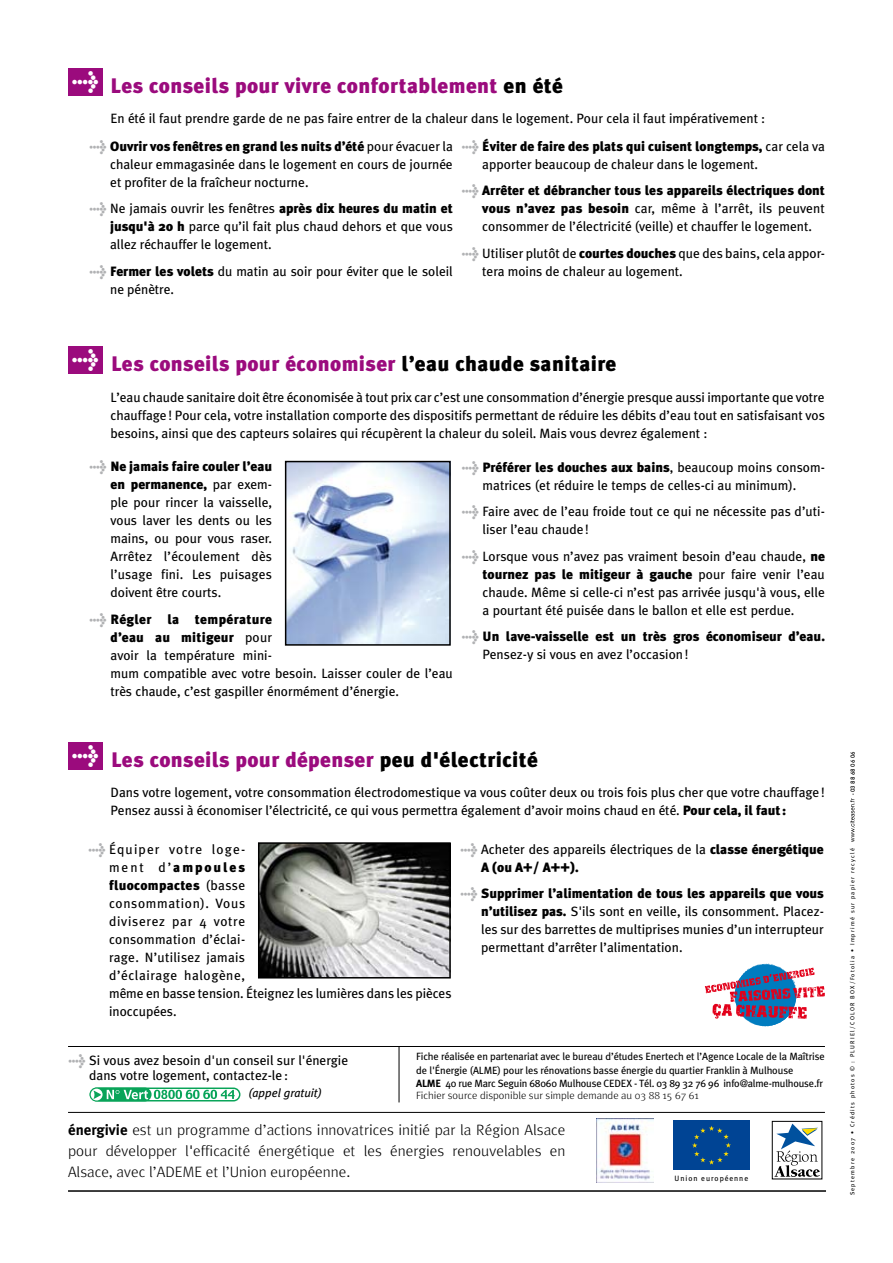
<style>
.page{position:relative;width:893px;height:1263px;background:#fff}
.page>*{position:absolute;margin:0;border:0;box-sizing:border-box;transform-origin:0 0}
.t1{font:900 21px "Meta Plus";letter-spacing:.02em;color:#9b0b7d}
.t2{font:300 15px/21px "Meta";color:#000;text-align:justify}
.t3{font:13.5px/18px "Meta Plus";color:#000}
.t4{font:13.5px/18px "Meta Plus";letter-spacing:.02em;color:#000}
.t5{font:900 13.5px/18px "Meta Plus";color:#000}
.t6{font:italic 12px "Meta Plus";color:#000}
.t7{font:10.5px/13.5px "Meta Plus";letter-spacing:-.01em;color:#000}
.t8{font:300 10.5px "Meta";color:#000}
.t9{font:7.65px "Meta Plus";letter-spacing:.12em;color:#000}
.t10{font:6px "Meta Plus";letter-spacing:.2em;color:#000}
.t11{font:500 5.55px "Futura";color:#000}
.s1{color:#000}
.s2{font-weight:900;color:#b1b2b4}
.s3{font-weight:900}
.s4{color:#b1b2b4}
.s5{font-weight:400}
.s6{font-weight:700}
.s7{font-family:"Meta Plus";font-weight:700}
.s8{font-size:6.6px}
</style>
<div class="page">
<svg style="left:771px;top:1120px;width:52px;height:60px"></svg>
<div style="left:772px;top:1121px;width:50px;height:58px;border:1px solid #000"></div>
<svg style="left:774px;top:1123px;width:46px;height:54px"></svg>
<div style="left:673px;top:1120px;width:76px;height:49px;background:#004494"></div>
<svg style="left:692px;top:1126px;width:39px;height:38px"></svg>
<hr style="left:68px;top:1190px;width:758px;height:2px;background:#000">
<hr style="left:68px;top:1112px;width:757px;height:1px;background:#000">
<div style="left:68px;top:68px;width:35px;height:27px;background:#9b0b7d"></div>
<div style="left:68px;top:346px;width:35px;height:27px;background:#9b0b7d"></div>
<div style="left:68px;top:742px;width:35px;height:27px;background:#9b0b7d"></div>
<svg style="left:89px;top:1087px;width:152px;height:15px"></svg>
<hr style="left:399px;top:1046px;width:1px;height:56px;background:#000">
<hr style="left:68px;top:1046px;width:757px;height:1px;background:#000">
<img style="left:288px;top:464px;width:160px;height:179px">
<div style="left:285px;top:461px;width:166px;height:185px;border:2px solid #000"></div>
<img style="left:261px;top:845px;width:187px;height:130px">
<div style="left:258px;top:842px;width:193px;height:136px;border:2px solid #000"></div>
<svg style="left:850px;top:798px;width:4px;height:44px"></svg>
<svg style="left:705px;top:963px;width:120px;height:64px"></svg>
<img style="left:596px;top:1119px;width:58px;height:64px">
<h1 class="t1" style="left:72px;top:73px;width:493px"><sup>&gt;</sup> Les conseils pour vivre confortablement <span class="s1">en été</span></h1>
<p class="t3" style="left:111px;top:109px;width:656px">En été il faut prendre garde de ne pas faire entrer de la chaleur dans le logement. Pour cela il faut impérativement :</p>
<p class="t3" style="left:110px;top:137px;width:344px;text-align:justify;text-indent:-21px"><span class="s2">&gt;</span> <span class="s3">Ouvrir vos fenêtres en grand les nuits d’été</span> pour évacuer la chaleur emmagasinée dans le logement en cours de journée et profiter de la fraîcheur nocturne.</p>
<p class="t3" style="left:110px;top:200px;width:344px;text-align:justify;text-indent:-21px"><span class="s2">&gt;</span> Ne jamais ouvrir les fenêtres <span class="s3">après dix heures du matin et jusqu'à 20 h</span> parce qu’il fait plus chaud dehors et que vous allez réchauffer le logement.</p>
<p class="t3" style="left:110px;top:262px;width:344px;text-indent:-21px"><span class="s2">&gt;</span> <span class="s3">Fermer les volets</span> du matin au soir pour éviter que le soleil ne pénètre.</p>
<p class="t3" style="left:482px;top:137px;width:344px;text-indent:-21px"><span class="s2">&gt;</span> <span class="s3">Éviter de faire des plats qui cuisent longtemps,</span> car cela va apporter beaucoup de chaleur dans le logement.</p>
<p class="t3" style="left:482px;top:182px;width:344px;text-align:justify;text-indent:-21px"><span class="s2">&gt;</span> <span class="s3">Arrêter et débrancher tous les appareils électriques dont vous n’avez pas besoin</span> car, même à l’arrêt, ils peuvent consommer de l’électricité (veille) et chauffer le logement.</p>
<p class="t3" style="left:482px;top:244px;width:344px;text-indent:-21px"><span class="s2">&gt;</span> Utiliser plutôt de <span class="s3">courtes douches</span> que des bains, cela appor&shy;tera moins de chaleur au logement.</p>
<h1 class="t1" style="left:72px;top:351px;width:546px"><sup>&gt;</sup> Les conseils pour économiser <span class="s1">l’eau chaude sanitaire</span></h1>
<p class="t3" style="left:111px;top:388px;width:716px;text-align:justify">L’eau chaude sanitaire doit être économisée à tout prix car c’est une consommation d’énergie presque aussi importante que votre chauffage! Pour cela, votre installation comporte des dispositifs permettant de réduire les débits d’eau tout en satisfaisant vos besoins, ainsi que des capteurs solaires qui récupèrent la chaleur du soleil. Mais vous devrez également :</p>
<p class="t3" style="left:110px;top:457px;width:163px;text-align:justify;text-indent:-21px"><span class="s2">&gt;</span> <span class="s3">Ne jamais faire couler l’eau en permanence,</span> par exem&shy;ple pour rincer la vaisselle, vous laver les dents ou les mains, ou pour vous raser.<br>Arrêtez l’écoulement dès l’usage fini. Les puisages doivent être courts.</p>
<p class="t3" style="left:110px;top:610px;width:344px;text-indent:-21px"><span class="s2">&gt;</span> <span class="s3">Régler la température<br>d’eau au mitigeur</span> pour<br>avoir la température mini-<br>mum compatible avec votre besoin. Laisser couler de l’eau très chaude, c’est gaspiller énormément d’énergie.</p>
<p class="t3" style="left:461px;top:458px;width:365px;text-align:center"><span class="s2">&gt;</span> <span class="s3">Préférer les douches aux bains</span>, beaucoup moins consom&shy;matrices (et réduire le temps de celles-ci au minimum).</p>
<p class="t3" style="left:482px;top:502px;width:344px;text-indent:-21px"><span class="s2">&gt;</span> Faire avec de l’eau froide tout ce qui ne nécessite pas d’uti&shy;liser l’eau chaude!</p>
<p class="t3" style="left:482px;top:547px;width:344px;text-align:justify;text-indent:-21px"><span class="s2">&gt;</span> Lorsque vous n’avez pas vraiment besoin d’eau chaude, <span class="s3">ne tournez pas le mitigeur à gauche</span> pour faire venir l’eau chaude. Même si celle-ci n’est pas arrivée jusqu'à vous, elle a pourtant été puisée dans le ballon et elle est perdue.</p>
<p class="t5" style="left:482px;top:627px;width:344px;text-indent:-21px"><span class="s4">&gt;</span> Un lave-vaisselle est un très gros économiseur d’eau.<br><span class="s5">Pensez-y si vous en avez l’occasion!</span></p>
<h1 class="t1" style="left:72px;top:747px;width:468px"><sup>&gt;</sup> Les conseils pour dépenser <span class="s1">peu d'électricité</span></h1>
<p class="t3" style="left:111px;top:783px;width:716px">Dans votre logement, votre consommation électrodomestique va vous coûter deux ou trois fois plus cher que votre chauffage !<br>Pensez aussi à économiser l’électricité, ce qui vous permettra également d’avoir moins chaud en été. <span class="s3">Pour cela, il faut:</span></p>
<p class="t4" style="left:109px;top:840px;width:344px;text-indent:-21px"><span class="s2">&gt;</span> Équiper votre loge-<br>ment d’<span class="s3">ampoules<br>fluocompactes</span> (basse<br>consommation). Vous<br>diviserez par 4 votre<br>consommation d’éclai-<br>rage. N’utilisez jamais<br>d’éclairage halogène,<br>même en basse tension. Éteignez les lumières dans les pièces inoccupées.</p>
<p class="t3" style="left:481px;top:840px;width:344px;text-indent:-21px"><span class="s2">&gt;</span> Acheter des appareils électriques de la <span class="s3">classe énergétique<br>A (ou A+/ A++).</span></p>
<p class="t3" style="left:481px;top:884px;width:344px;text-align:justify;text-indent:-21px"><span class="s2">&gt;</span> <span class="s3">Supprimer l’alimentation de tous les appareils que vous n’utilisez pas.</span> S'ils sont en veille, ils consomment. Placez&shy;les sur des barrettes de multiprises munies d’un interrupteur permettant d’arrêter l’alimentation.</p>
<p class="t3" style="left:89px;top:1052px;width:260px;line-height:15px;text-indent:-21px"><span class="s2">&gt;</span> Si vous avez besoin d'un conseil sur l'énergie dans votre logement, contactez-le:</p>
<p class="t7" style="left:416px;top:1049px;width:410px">Fiche réalisée en partenariat avec le bureau d’études Enertech et l’Agence Locale de la Maîtrise de l'Énergie (ALME) pour les rénovations basse énergie du quartier Franklin à Mulhouse<br><span class="s6">ALME</span> 40 rue Marc Seguin 68060 Mulhouse CEDEX - Tél. 03 89 32 76 96 info@alme-mulhouse.fr</p>
<p class="t6" style="left:248px;top:1086px;width:75px">(appel gratuit)</p>
<p class="t8" style="left:416px;top:1089px;width:284px">Fichier source disponible sur simple demande au 03 88 15 67 61</p>
<p class="t2" style="left:68px;top:1119px;width:499px"><span class="s7">énergivie</span> est un programme d’actions innovatrices initié par la Région Alsace pour développer l'efficacité énergétique et les énergies renouvelables en Alsace, avec l’ADEME et l’Union européenne.</p>
<p class="t9" style="left:675px;top:1174px;width:75px">Union européenne</p>
<p class="t11" style="left:849px;top:795px;width:46px;rotate:-90deg"><span class="s8">-</span> 03 88 68 06 06</p>
<p class="t10" style="left:849px;top:1195px;width:349px;rotate:-90deg">Septembre 2007 • Crédits photos © : Plu rie l/COLOR BOX/Fotolia • Imprimé sur papier recyclé</p>
</div>
